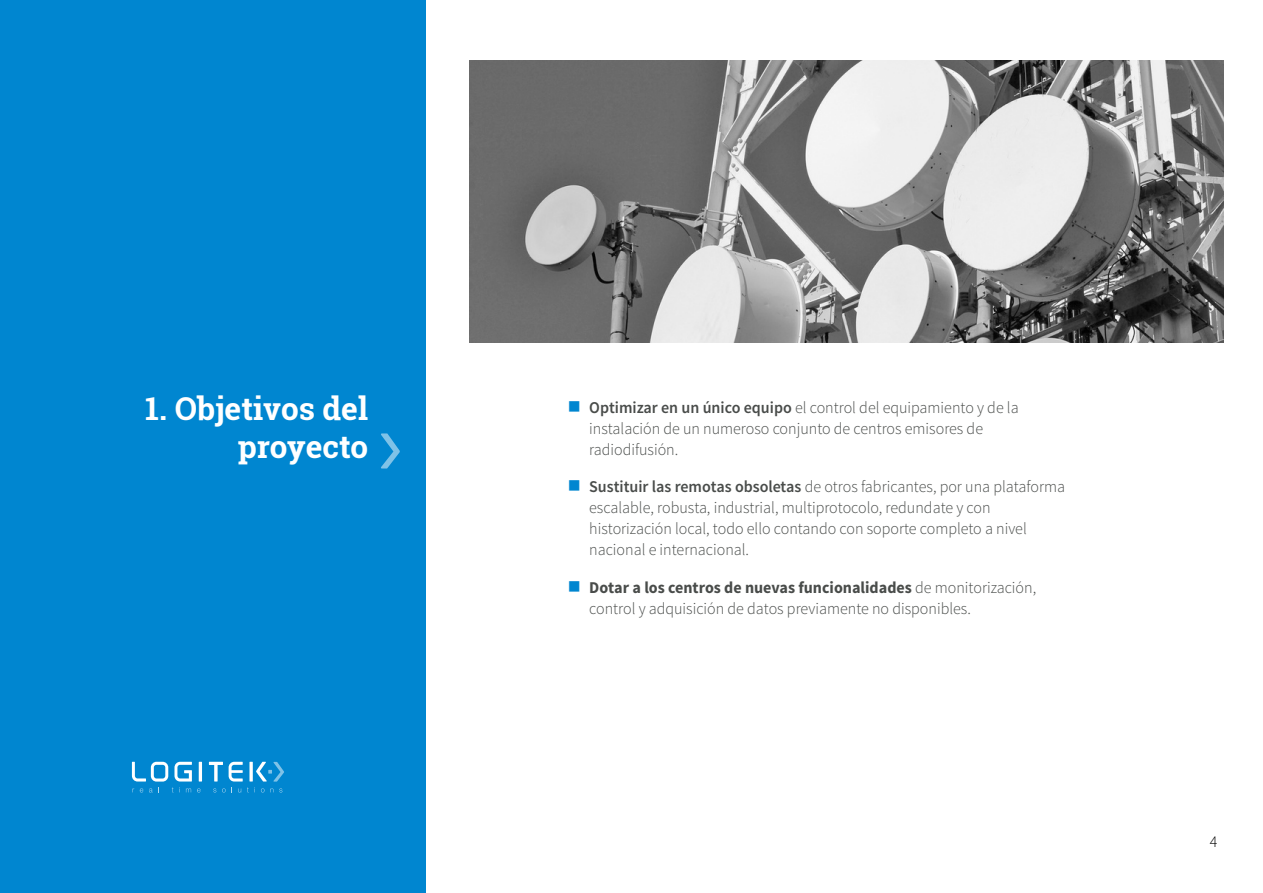
<style>
.page{position:relative;width:1263px;height:893px;background:#fff}
.page>*{position:absolute;margin:0;border:0;box-sizing:border-box;transform-origin:0 0}
.t1{font:700 31.5px/37.8px "Roboto Slab";color:#fff;text-align:right}
.t2{font:18px "Wingdings";color:#0086d0}
.t3{font:300 16.5px/21px "Source Sans Pro";color:#494c4a}
.t4{font:300 16.5px "Source Sans Pro";color:#000}
.s1{font-weight:600}
.s2{font-weight:700}
</style>
<div class="page">
<div style="left:0;top:0;width:425px;height:893px;background:#0086d0"></div>
<svg style="left:381px;top:433px;width:19px;height:35px"></svg>
<hr style="left:199px;top:762px;width:3px;height:19px;background:#fff">
<svg style="left:132px;top:762px;width:69px;height:30px"></svg>
<svg style="left:209px;top:762px;width:75px;height:30px"></svg>
<img style="left:469px;top:61px;width:754px;height:281px">
<h1 class="t1" style="left:145px;top:389px;width:224px">1. Objetivos del proyecto</h1>
<p class="t3" style="left:589px;top:397px;width:431px"><span class="s1">Optimizar en un único equipo</span> el control del equipamiento y de la instalación de un numeroso conjunto de centros emisores de radiodifusión.</p>
<p class="t3" style="left:589px;top:476px;width:477px"><span class="s1">Sustituir las remotas obsoletas</span> de otros fabricantes, por una plataforma escalable, robusta, industrial, multiprotocolo, redundate y con historización local, todo ello contando con soporte completo a nivel nacional e internacional.</p>
<p class="t3" style="left:589px;top:577px;width:448px"><span class="s2">Dotar a los centros de nuevas funcionalidades</span> de monitorización, control y adquisición de datos previamente no disponibles.</p>
<p class="t2" style="left:568px;top:397px;width:15px">■</p>
<p class="t2" style="left:568px;top:476px;width:15px">■</p>
<p class="t2" style="left:568px;top:577px;width:15px">■</p>
<p class="t4" style="left:1210px;top:831px;width:9px">4</p>
</div>
